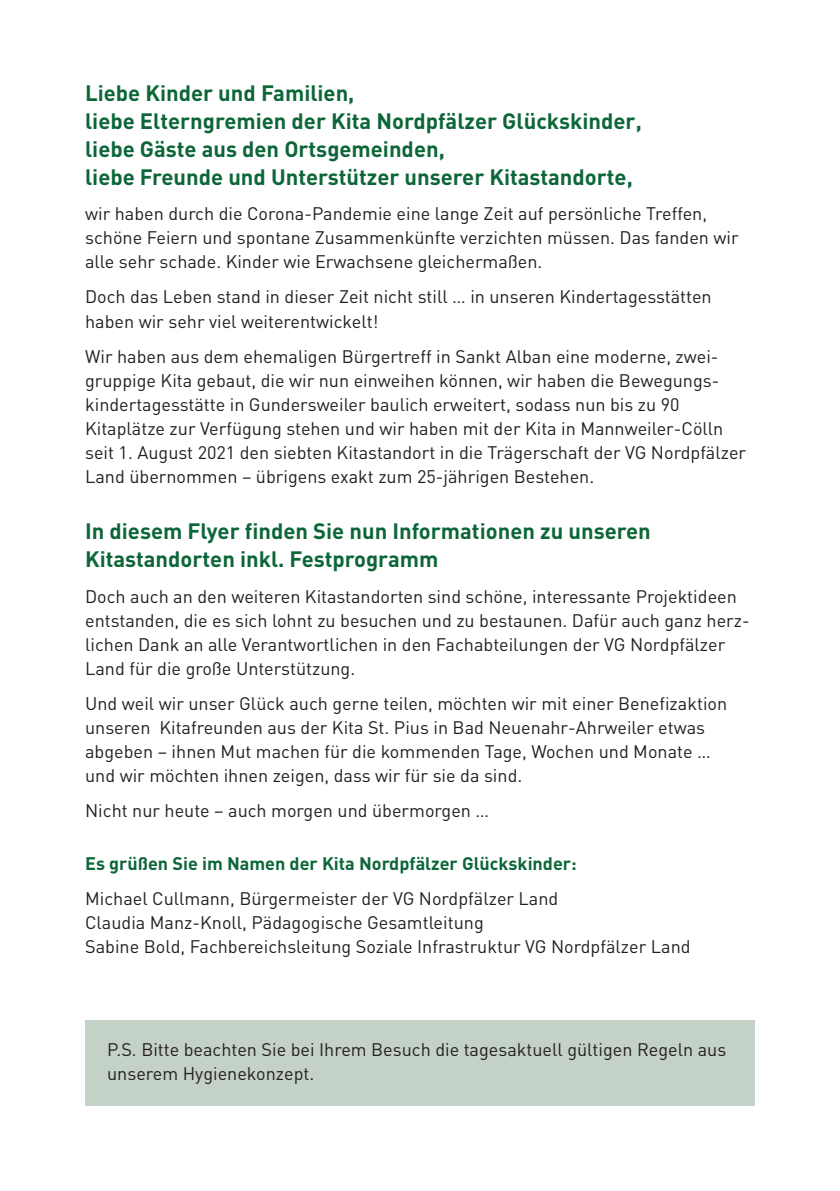
<style>
.page{position:relative;width:840px;height:1191px;background:#fff}
.page>*{position:absolute;margin:0;border:0;box-sizing:border-box;transform-origin:0 0}
.t1{font:700 22px/28px "DIN";color:#0c6638}
.t2{font:18px/24px "DIN";color:#231f20}
.t3{font:700 18px "DIN";color:#0c6638}
</style>
<div class="page">
<div style="left:85px;top:1020px;width:669px;height:86px;background:#c4d1c6"></div>
<p class="t1" style="left:85px;top:81px;width:558px">Liebe Kinder und Familien,<br>liebe Elterngremien der Kita Nordpfälzer Glückskinder, liebe Gäste aus den Ortsgemeinden,<br>liebe Freunde und Unterstützer unserer Kitastandorte,</p>
<p class="t2" style="left:85px;top:204px;width:654px">wir haben durch die Corona-Pandemie eine lange Zeit auf persönliche Treffen, schöne Feiern und spontane Zusammenkünfte verzichten müssen. Das fanden wir alle sehr schade. Kinder wie Erwachsene gleichermaßen.</p>
<p class="t2" style="left:85px;top:287px;width:627px">Doch das Leben stand in dieser Zeit nicht still … in unseren Kindertagesstätten haben wir sehr viel weiterentwickelt!</p>
<p class="t2" style="left:85px;top:346px;width:662px">Wir haben aus dem ehemaligen Bürgertreff in Sankt Alban eine moderne, zwei&shy;gruppige Kita gebaut, die wir nun einweihen können, wir haben die Bewegungs - kindertagesstätte in Gundersweiler baulich erweitert, sodass nun bis zu 90<br>Kitaplätze zur Verfügung stehen und wir haben mit der Kita in Mannweiler-Cölln seit 1. August 2021 den siebten Kitastandort in die Trägerschaft der VG Nordpfälzer Land übernommen – übrigens exakt zum 25-jährigen Bestehen.</p>
<p class="t1" style="left:85px;top:519px;width:567px">In diesem Flyer finden Sie nun Informationen zu unseren<br>Kitastandorten inkl. Festprogramm</p>
<p class="t2" style="left:85px;top:586px;width:665px">Doch auch an den weiteren Kitastandorten sind schöne, interessante Projektideen entstanden, die es sich lohnt zu besuchen und zu bestaunen. Dafür auch ganz herz&shy;lichen Dank an alle Verantwortlichen in den Fachabteilungen der VG Nordpfälzer Land für die große Unterstützung.</p>
<p class="t2" style="left:85px;top:693px;width:643px">Und weil wir unser Glück auch gerne teilen, möchten wir mit einer Benefizaktion unseren Kitafreunden aus der Kita St. Pius in Bad Neuenahr-Ahrweiler etwas abgeben – ihnen Mut machen für die kommenden Tage, Wochen und Monate … und wir möchten ihnen zeigen, dass wir für sie da sind.</p>
<p class="t2" style="left:85px;top:801px;width:405px">Nicht nur heute – auch morgen und übermorgen …</p>
<p class="t3" style="left:85px;top:857px;width:493px">Es grüßen Sie im Namen der Kita Nordpfälzer Glückskinder:</p>
<p class="t2" style="left:85px;top:888px;width:606px">Michael Cullmann, Bürgermeister der VG Nordpfälzer Land<br>Claudia Manz-Knoll, Pädagogische Gesamtleitung<br>Sabine Bold, Fachbereichsleitung Soziale Infrastruktur VG Nordpfälzer Land</p>
<p class="t2" style="left:107px;top:1039px;width:620px">P.S. Bitte beachten Sie bei Ihrem Besuch die tagesaktuell gültigen Regeln aus unserem Hygienekonzept.</p>
</div>
